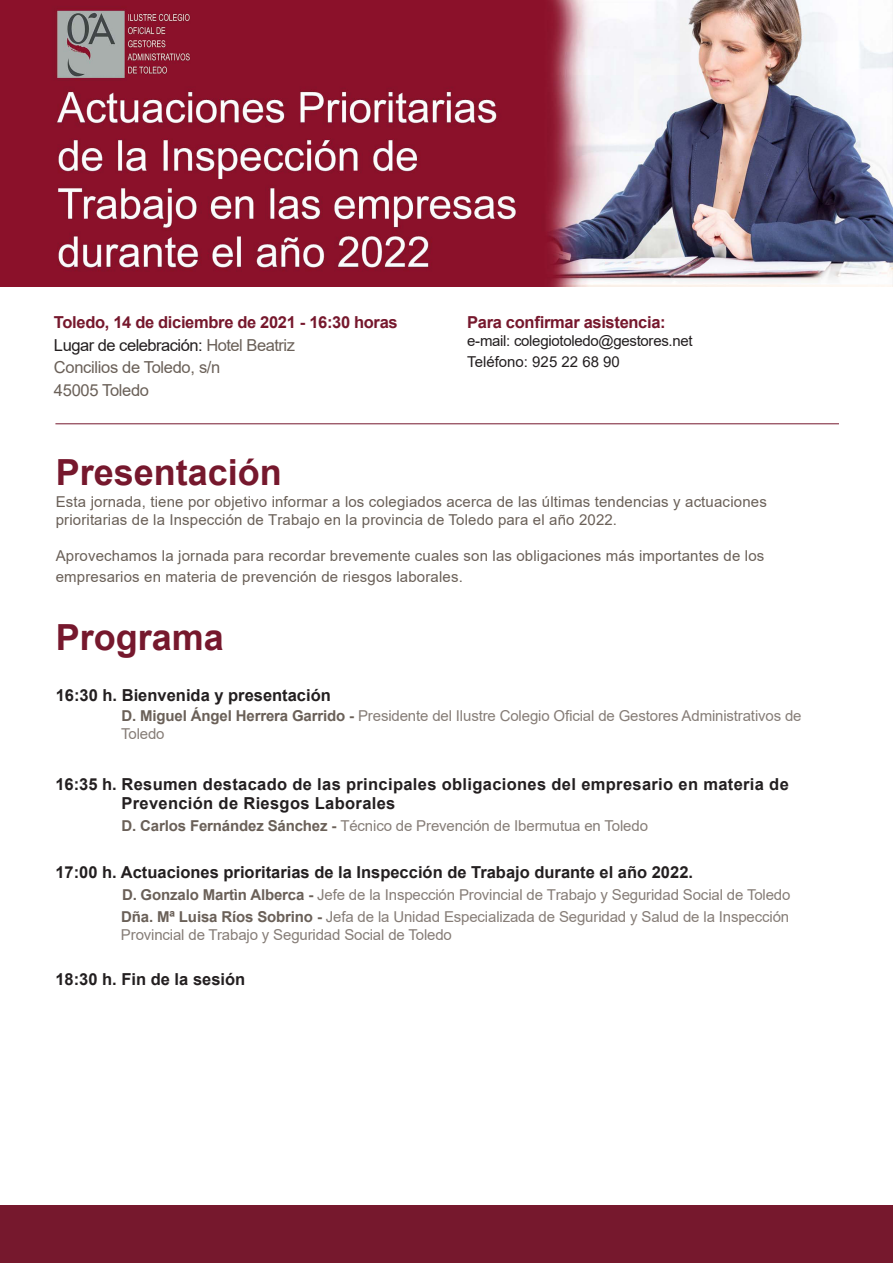
<style>
.page{position:relative;width:893px;height:1263px;background:#fff}
.page>*{position:absolute;margin:0;border:0;box-sizing:border-box;transform-origin:0 0}
.t1{font:700 36px "Arial";color:#76182d}
.t2{font:700 16.5px "Arial";color:#231f20}
.t3{font:700 16.5px/19.5px "Arial";letter-spacing:.02em;color:#231f20}
.t4{font:700 16.5px "Arial";letter-spacing:-.02em;color:#76182d}
.t5{font:16.5px "Arial";letter-spacing:-.02em;color:#6a6058}
.t6{font:16.5px "Arial";letter-spacing:-.03em;color:#231f20}
.t7{font:15px/18px "Arial";letter-spacing:-.01em;color:#867d77}
.t8{font:15px/18px "Arial";letter-spacing:.01em;color:#6a6058}
.t9{font:15px "Arial";letter-spacing:-.02em;color:#231f20}
.t10{font:15px "Arial";color:#231f20}
.s1{color:#6a6058}
.s2{font-weight:700;color:#6a6058}
</style>
<div class="page">
<hr style="left:55px;top:423px;width:784px;height:1px;background:#76182d">
<img style="left:0;top:0;width:893px;height:286px">
<div style="left:0;top:1206px;width:893px;height:57px;background:#76182d"></div>
<p class="t4" style="left:54px;top:311px;width:345px">Toledo, 14 de diciembre de 2021 - 16:30 horas</p>
<p class="t6" style="left:54px;top:333px;width:242px">Lugar de celebración: <span class="s1">Hotel Beatriz</span></p>
<p class="t5" style="left:54px;top:356px;width:168px">Concilios de Toledo, s/n</p>
<p class="t5" style="left:54px;top:378px;width:97px">45005 Toledo</p>
<p class="t4" style="left:467px;top:311px;width:200px">Para confirmar asistencia:</p>
<p class="t9" style="left:467px;top:330px;width:227px">e-mail: colegiotoledo@gestores.net</p>
<p class="t10" style="left:467px;top:351px;width:154px">Teléfono: 925 22 68 90</p>
<p class="t1" style="left:56px;top:447px;width:228px">Presentación</p>
<p class="t8" style="left:56px;top:493px;width:713px">Esta jornada, tiene por objetivo informar a los colegiados acerca de las últimas tendencias y actuaciones prioritarias de la Inspección de Trabajo en la provincia de Toledo para el año 2022.</p>
<p class="t8" style="left:56px;top:545px;width:710px;line-height:21px">Aprovechamos la jornada para recordar brevemente cuales son las obligaciones más importantes de los empresarios en materia de prevención de riesgos laborales.</p>
<p class="t1" style="left:56px;top:611px;width:170px">Programa</p>
<p class="t2" style="left:56px;top:683px;width:277px">16:30 h. Bienvenida y presentación</p>
<p class="t7" style="left:121px;top:707px;width:682px"><span class="s2">D. Miguel Ángel Herrera Garrido -</span> Presidente del Ilustre Colegio Oficial de Gestores Administrativos de<br>Toledo</p>
<p class="t3" style="left:121px;top:774px;width:669px;text-indent:-66px">16:35 h. Resumen destacado de las principales obligaciones del empresario en materia de<br>Prevención de Riesgos Laborales</p>
<p class="t7" style="left:121px;top:817px;width:528px"><span class="s2">D. Carlos Fernández Sánchez -</span> Técnico de Prevención de Ibermutua en Toledo</p>
<p class="t2" style="left:55px;top:860px;width:639px">17:00 h. Actuaciones prioritarias de la Inspección de Trabajo durante el año 2022.</p>
<p class="t7" style="left:121px;top:884px;width:671px;line-height:21.9px"><span class="s2">D. Gonzalo Martìn Alberca -</span> Jefe de la Inspección Provincial de Trabajo y Seguridad Social de Toledo<br><span class="s2">Dña. Mª Luisa Ríos Sobrino -</span> Jefa de la Unidad Especializada de Seguridad y Salud de la Inspección</p>
<p class="t7" style="left:121px;top:925px;width:332px">Provincial de Trabajo y Seguridad Social de Toledo</p>
<p class="t2" style="left:55px;top:967px;width:191px">18:30 h. Fin de la sesión</p>
</div>
